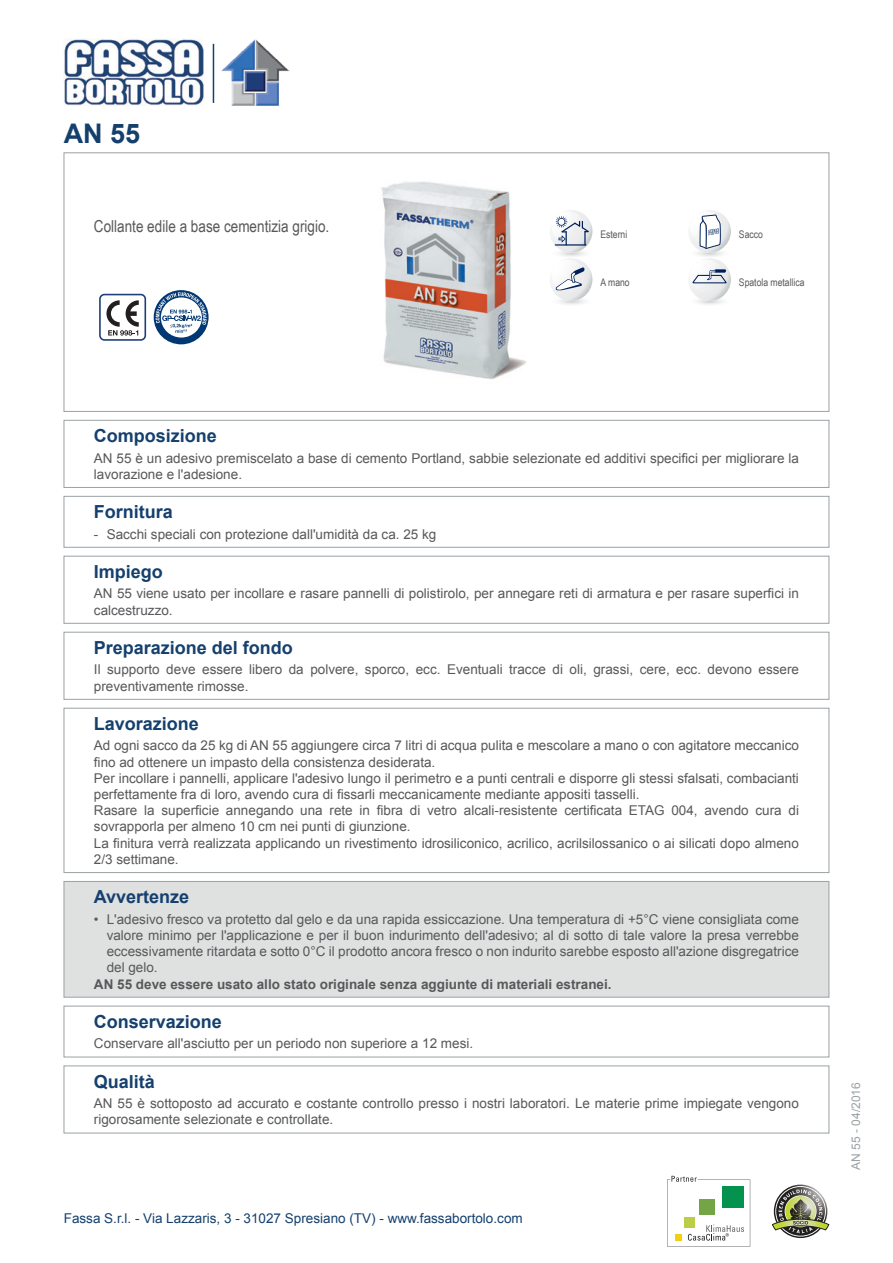
<style>
.page{position:relative;width:893px;height:1263px;background:#fff}
.page>*{position:absolute;margin:0;border:0;box-sizing:border-box;transform-origin:0 0}
.cella_layout{font:700 27px "Arial";color:#15406e}
.cella_layout-2{font:700 18px "Arial";color:#15406e}
.cella_layout-3{font:16.5px "Arial Narrow";color:#57585a}
.cella_layout-4{font:13.5px/16.2px "Arial";color:#57585a}
.cella_layout-5{font:700 13.5px "Arial";color:#57585a}
.t1{font:13.5px "Arial";color:#15406e}
.Nome_Prodotto-Edizio{font:12px "Arial";color:#9ba1a4}
.cella_layout-6{font:10.5px "Arial Narrow";color:#57585a}
</style>
<div class="page">
<svg style="left:667px;top:1176px;width:83px;height:71px"></svg>
<svg style="left:772px;top:1186px;width:57px;height:50px"></svg>
<img style="left:64px;top:38px;width:140px;height:67px">
<hr style="left:213px;top:44px;width:1px;height:59px;background:#15406e">
<img style="left:221px;top:39px;width:68px;height:67px">
<svg style="left:106px;top:300px;width:33px;height:36px"></svg>
<div style="left:99px;top:294px;width:47px;height:47px;border:2px solid #1d3e79;border-radius:5px"></div>
<svg style="left:154px;top:290px;width:55px;height:54px"></svg>
<img style="left:381px;top:181px;width:146px;height:198px">
<svg style="left:550px;top:210px;width:42px;height:91px"></svg>
<svg style="left:689px;top:210px;width:42px;height:91px"></svg>
<div style="left:64px;top:153px;width:765px;height:259px;border:1px solid #9ba1a4"></div>
<div style="left:64px;top:420px;width:765px;height:68px;border:1px solid #9ba1a4"></div>
<div style="left:64px;top:496px;width:765px;height:51px;border:1px solid #9ba1a4"></div>
<div style="left:64px;top:556px;width:765px;height:67px;border:1px solid #9ba1a4"></div>
<div style="left:64px;top:632px;width:765px;height:67px;border:1px solid #9ba1a4"></div>
<div style="left:64px;top:708px;width:765px;height:165px;border:1px solid #9ba1a4"></div>
<div style="left:64px;top:881px;width:765px;height:116px;background:#dfe1e1"></div>
<div style="left:64px;top:881px;width:765px;height:116px;border:1px solid #9ba1a4"></div>
<div style="left:64px;top:1006px;width:765px;height:51px;border:1px solid #9ba1a4"></div>
<div style="left:64px;top:1066px;width:765px;height:67px;border:1px solid #9ba1a4"></div>
<p class="cella_layout" style="left:64px;top:115px;width:78px">AN 55</p>
<p class="cella_layout-3" style="left:94px;top:214px;width:237px">Collante edile a base cementizia grigio.</p>
<p class="cella_layout-6" style="left:600px;top:226px;width:28px">Esterni</p>
<p class="cella_layout-6" style="left:600px;top:274px;width:31px">A mano</p>
<p class="cella_layout-6" style="left:739px;top:226px;width:25px">Sacco</p>
<p class="cella_layout-6" style="left:739px;top:274px;width:67px">Spatola metallica</p>
<p class="cella_layout-2" style="left:94px;top:424px;width:125px">Composizione</p>
<p class="cella_layout-4" style="left:94px;top:450px;width:707px">AN 55 è un adesivo premiscelato a base di cemento Portland, sabbie selezionate ed additivi specifici per migliorare la lavorazione e l'adesione.</p>
<p class="cella_layout-2" style="left:94px;top:500px;width:81px">Fornitura</p>
<p class="cella_layout-4" style="left:94px;top:526px;width:344px">- Sacchi speciali con protezione dall'umidità da ca. 25 kg</p>
<p class="cella_layout-2" style="left:94px;top:560px;width:71px">Impiego</p>
<p class="cella_layout-4" style="left:94px;top:586px;width:707px">AN 55 viene usato per incollare e rasare pannelli di polistirolo, per annegare reti di armatura e per rasare superfici in calcestruzzo.</p>
<p class="cella_layout-2" style="left:94px;top:636px;width:201px">Preparazione del fondo</p>
<p class="cella_layout-4" style="left:94px;top:662px;width:707px">Il supporto deve essere libero da polvere, sporco, ecc. Eventuali tracce di oli, grassi, cere, ecc. devono essere preventivamente rimosse.</p>
<p class="cella_layout-2" style="left:94px;top:712px;width:107px">Lavorazione</p>
<p class="cella_layout-4" style="left:94px;top:738px;width:707px">Ad ogni sacco da 25 kg di AN 55 aggiungere circa 7 litri di acqua pulita e mescolare a mano o con agitatore meccanico fino ad ottenere un impasto della consistenza desiderata.<br>Per incollare i pannelli, applicare l'adesivo lungo il perimetro e a punti centrali e disporre gli stessi sfalsati, combacianti perfettamente fra di loro, avendo cura di fissarli meccanicamente mediante appositi tasselli.<br>Rasare la superficie annegando una rete in fibra di vetro alcali-resistente certificata ETAG 004, avendo cura di sovrapporla per almeno 10 cm nei punti di giunzione.<br>La finitura verrà realizzata applicando un rivestimento idrosiliconico, acrilico, acrilsilossanico o ai silicati dopo almeno 2/3 settimane.</p>
<p class="cella_layout-2" style="left:94px;top:885px;width:97px">Avvertenze</p>
<p class="cella_layout-4" style="left:94px;top:911px;width:707px">• L'adesivo fresco va protetto dal gelo e da una rapida essiccazione. Una temperatura di +5°C viene consigliata come</p>
<p class="cella_layout-4" style="left:107px;top:927px;width:694px">valore minimo per l'applicazione e per il buon indurimento dell'adesivo; al di sotto di tale valore la presa verrebbe</p>
<p class="cella_layout-4" style="left:107px;top:943px;width:694px">eccessivamente ritardata e sotto 0°C il prodotto ancora fresco o non indurito sarebbe esposto all'azione disgregatrice</p>
<p class="cella_layout-4" style="left:107px;top:959px;width:53px">del gelo.</p>
<p class="cella_layout-5" style="left:94px;top:975px;width:519px">AN 55 deve essere usato allo stato originale senza aggiunte di materiali estranei.</p>
<p class="cella_layout-2" style="left:94px;top:1009px;width:130px">Conservazione</p>
<p class="cella_layout-4" style="left:94px;top:1036px;width:381px">Conservare all'asciutto per un periodo non superiore a 12 mesi.</p>
<p class="cella_layout-2" style="left:94px;top:1069px;width:63px">Qualità</p>
<p class="cella_layout-4" style="left:94px;top:1095px;width:706px">AN 55 è sottoposto ad accurato e costante controllo presso i nostri laboratori. Le materie prime impiegate vengono rigorosamente selezionate e controllate.</p>
<p class="t1" style="left:64px;top:1209px;width:460px">Fassa S.r.l. - Via Lazzaris, 3 - 31027 Spresiano (TV) - www.fassabortolo.com</p>
<p class="Nome_Prodotto-Edizio" style="left:848px;top:1170px;width:89px;rotate:-90deg">AN 55 - 04/2016</p>
</div>
